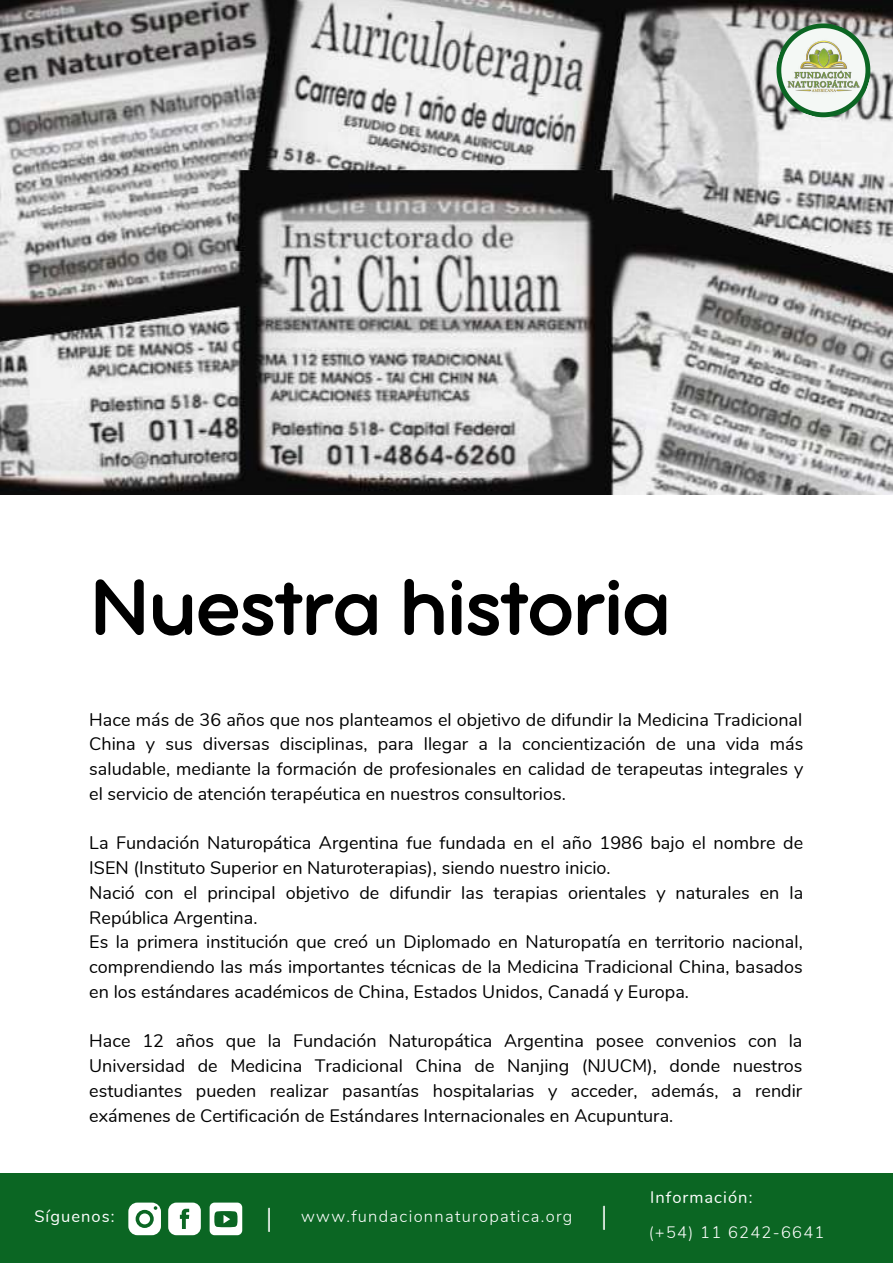
<style>
.page{position:relative;width:893px;height:1264px;background:#fff}
.page>*{position:absolute;margin:0;border:0;box-sizing:border-box;transform-origin:0 0}
.t1{font:86.85px "Aristotelica Pro Tx Dmbld";letter-spacing:-.025em;color:#000}
.t2{font:18px/24.8px "Nunito";color:#000;text-align:justify}
.t3{font:300 16.5px "Nunito";letter-spacing:.08em;color:#fff}
.t4{font:16.5px "Nunito";letter-spacing:.065em;color:#fff}
.s1{font-size:26.85px}
</style>
<div class="page">
<img style="left:0;top:0;width:892px;height:495px">
<svg style="left:764px;top:12px;width:118px;height:117px"></svg>
<div style="left:781px;top:28px;width:84px;height:84px;background:#f4f8f5;border-radius:50%"></div>
<img style="left:783px;top:38px;width:80px;height:57px">
<div style="left:0;top:1173px;width:892px;height:89px;background:#0b6623"></div>
<svg style="left:168px;top:1202px;width:33px;height:33px"></svg>
<div style="left:209px;top:1202px;width:33px;height:33px;background:#fff;border-radius:5px"></div>
<svg style="left:214px;top:1211px;width:23px;height:16px"></svg>
<svg style="left:128px;top:1202px;width:33px;height:33px"></svg>
<h1 class="t1" style="left:89px;top:579px;width:583px">Nuestra historia</h1>
<p class="t2" style="left:89px;top:707px;width:715px">Hace más de 36 años que nos planteamos el objetivo de difundir la Medicina Tradicional China y sus diversas disciplinas, para llegar a la concientización de una vida más saludable, mediante la formación de profesionales en calidad de terapeutas integrales y el servicio de atención terapéutica en nuestros consultorios.</p>
<p class="t2" style="left:89px;top:831px;width:715px;text-align:left">La Fundación Naturopática Argentina fue fundada en el año 1986 bajo el nombre de ISEN (Instituto Superior en Naturoterapias), siendo nuestro inicio.<br>Nació con el principal objetivo de difundir las terapias orientales y naturales en la República Argentina.<br>Es la primera institución que creó un Diplomado en Naturopatía en territorio nacional, comprendiendo las más importantes técnicas de la Medicina Tradicional China, basados en los estándares académicos de China, Estados Unidos, Canadá y Europa.</p>
<p class="t2" style="left:89px;top:1029px;width:714px">Hace 12 años que la Fundación Naturopática Argentina posee convenios con la Universidad de Medicina Tradicional China de Nanjing (NJUCM), donde nuestros estudiantes pueden realizar pasantías hospitalarias y acceder, además, a rendir exámenes de Certificación de Estándares Internacionales en Acupuntura.</p>
<p class="t4" style="left:34px;top:1205px;width:82px">Síguenos:</p>
<p class="t3" style="left:266px;top:1205px;width:343px"><span class="s1">|</span> www.fundacionnaturopatica.org <span class="s1">|</span></p>
<p class="t4" style="left:650px;top:1186px;width:104px">Información:</p>
<p class="t3" style="left:648px;top:1221px;width:177px">(+54) 11 6242-6641</p>
</div>
